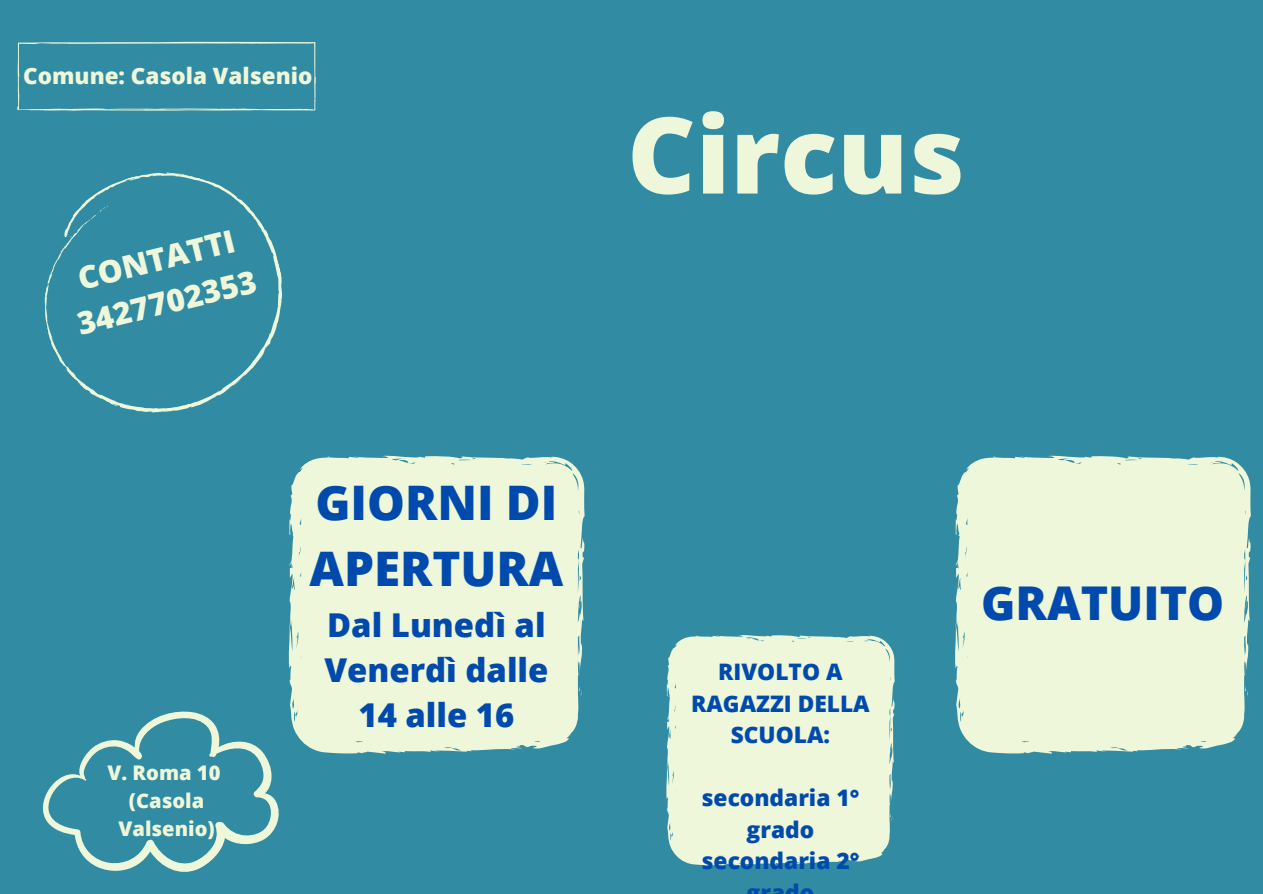
<style>
.page{position:relative;width:1263px;height:894px;background:#fff}
.page>*{position:absolute;margin:0;border:0;box-sizing:border-box;transform-origin:0 0}
.t1{font:800 106.05px "Open Sans";color:#eef7d9}
.t2{font:800 47.55px/66.3px "Open Sans";color:#004aad}
.t3{font:800 46.5px "Open Sans";color:#004aad}
.t4{font:800 32.85px/45px "Open Sans";color:#004aad;text-align:center}
.t5{font:800 31.35px "Open Sans";color:#eef7d9}
.t6{font:800 22.65px/31.5px "Open Sans";color:#004aad;text-align:center}
.t7{font:800 22.5px "Open Sans";color:#eef7d9}
.t8{font:800 20.1px/28px "Open Sans";color:#eef7d9;text-align:center}
</style>
<div class="page">
<div style="left:0;top:0;width:1263px;height:893px;background:#318ba2"></div>
<svg style="left:42px;top:711px;width:237px;height:161px"></svg>
<div style="left:289px;top:455px;width:296px;height:298px;background:#eef7d9"></div>
<div style="left:666px;top:635px;width:229px;height:230px;background:#eef7d9"></div>
<svg style="left:44px;top:172px;width:238px;height:241px"></svg>
<div style="left:955px;top:455px;width:296px;height:298px;background:#eef7d9"></div>
<svg style="left:17px;top:42px;width:299px;height:69px"></svg>
<p class="t7" style="left:23px;top:60px;width:291px">Comune: Casola Valsenio</p>
<p class="t5" style="left:73px;top:257px;width:162px;rotate:-14deg">CONTATTI</p>
<p class="t5" style="left:72px;top:303px;width:185px;rotate:-14deg">3427702353</p>
<p class="t8" style="left:108px;top:758px;width:114px">V. Roma 10</p>
<p class="t8" style="left:119px;top:786px;width:98px">(Casola<br>Valsenio)</p>
<p class="t2" style="left:309px;top:468px;width:255px">GIORNI DI<br>APERTURA</p>
<p class="t4" style="left:324px;top:601px;width:226px">Dal Lunedì al<br>Venerdì dalle<br>14 alle 16</p>
<p class="t1" style="left:627px;top:80px;width:339px">Circus</p>
<p class="t6" style="left:691px;top:655px;width:180px">RIVOLTO A<br>RAGAZZI DELLA<br>SCUOLA:</p>
<p class="t6" style="left:701px;top:781px;width:159px">secondaria 1° grado</p>
<p class="t6" style="left:785px;top:844px;width:76px;text-align:left;text-indent:-84px">secondaria 2° d</p>
<p class="t3" style="left:981px;top:570px;width:245px">GRATUITO</p>
</div>
